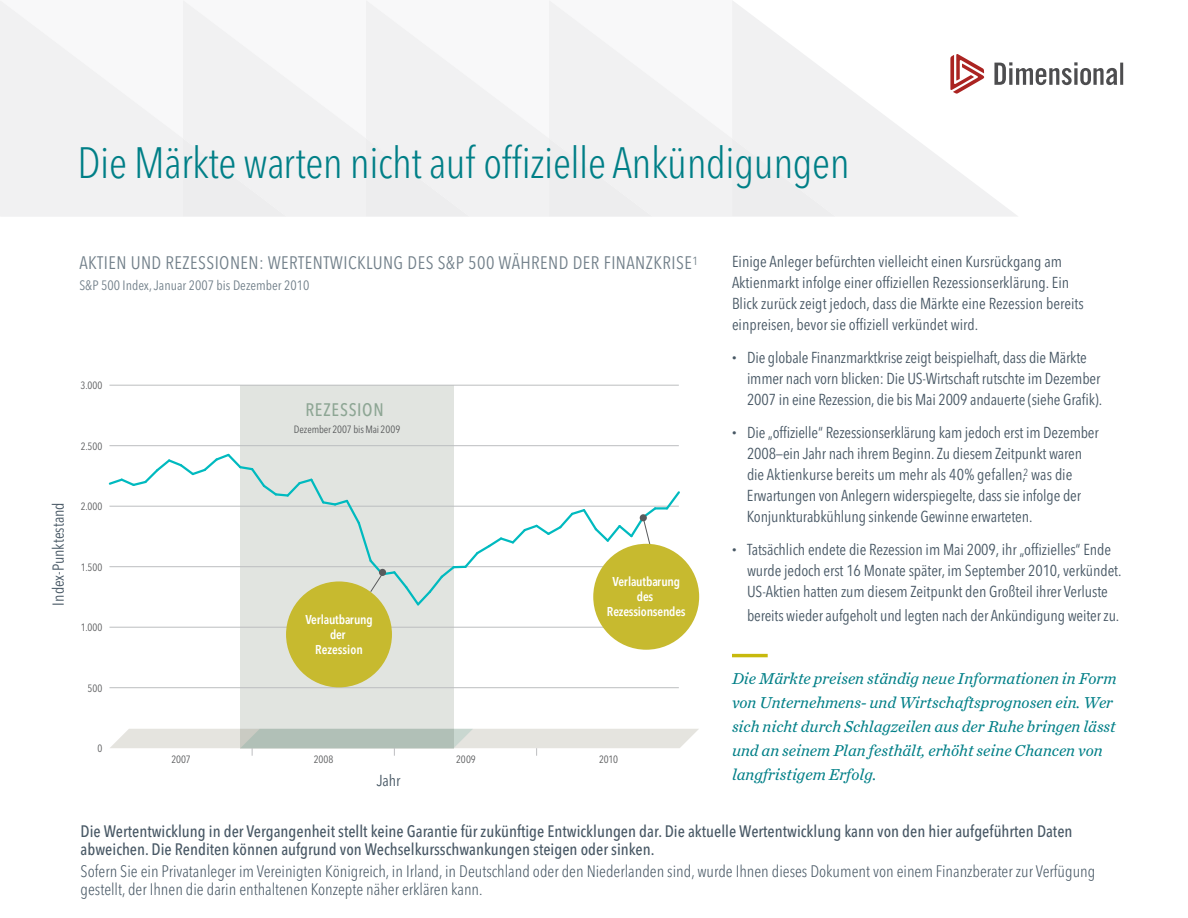
<style>
.page{position:relative;width:1188px;height:918px;background:#fff}
.page>*{position:absolute;margin:0;border:0;box-sizing:border-box;transform-origin:0 0}
.t1{font:300 condensed 43.5px "Avenir Next LT Pro";letter-spacing:-.01em;color:#007f87}
.t2{font:condensed 18px "Avenir Next LT Pro";letter-spacing:.025em;color:#72808a}
.t3{font:500 condensed 18px "Avenir Next LT Pro";letter-spacing:.04em;color:#8ea695}
.t4{font:500 condensed 16.5px/18px "Avenir Next LT Pro";color:#485865}
.t5{font:300 condensed 16.5px/18px "Avenir Next LT Pro";color:#485865}
.t6{font:italic 16.5px/24px "Chronicle Text G2";color:#007f87}
.t7{font:condensed 15.75px/21px "Avenir Next LT Pro";letter-spacing:-.01em;color:#485865}
.t8{font:condensed 13.5px "Avenir Next LT Pro";color:#72808a}
.t9{font:600 condensed 12.75px/15px "Avenir Next LT Pro";letter-spacing:-.015em;color:#fff;text-align:center}
.t10{font:condensed 10.5px "Avenir Next LT Pro";letter-spacing:-.005em;color:#595a5c}
.s1{font-weight:100;font-size:9px}
</style>
<div class="page">
<svg style="left:836px;top:72px;width:181px;height:144px"></svg>
<div style="left:0;top:1px;width:836px;height:216px;background:#f1f1f2"></div>
<svg style="left:950px;top:54px;width:34px;height:40px"></svg>
<svg style="left:994px;top:62px;width:129px;height:23px"></svg>
<svg style="left:732px;top:654px;width:36px;height:3px"></svg>
<div style="left:240px;top:385px;width:214px;height:363px;background:#dee2dd"></div>
<hr style="left:109px;top:687px;width:570px;height:1px;background:#bcbec0">
<hr style="left:109px;top:627px;width:570px;height:1px;background:#bcbec0">
<hr style="left:109px;top:445px;width:570px;height:1px;background:#bcbec0">
<hr style="left:109px;top:385px;width:570px;height:1px;background:#bcbec0">
<svg style="left:108px;top:453px;width:574px;height:154px"></svg>
<div style="left:379px;top:569px;width:7px;height:7px;background:#595a5c;border-radius:50%"></div>
<div style="left:640px;top:514px;width:7px;height:7px;background:#595a5c;border-radius:50%"></div>
<svg style="left:110px;top:729px;width:589px;height:27px"></svg>
<div style="left:593px;top:544px;width:106px;height:106px;background:#c7ba2f;border-radius:50%"></div>
<div style="left:286px;top:581px;width:106px;height:106px;background:#c7ba2f;border-radius:50%"></div>
<h1 class="t1" style="left:78px;top:136px;width:774px">Die Märkte warten nicht auf offizielle Ankündigungen</h1>
<p class="t7" style="left:48px;top:606px;width:105px;rotate:-90deg">Index-Punktestand</p>
<p class="t2" style="left:79px;top:252px;width:620px">AKTIEN UND REZESSIONEN: WERTENTWICKLUNG DES S&amp;P 500 WÄHREND DER FINANZKRISE<sup>1</sup></p>
<p class="t8" style="left:79px;top:277px;width:231px">S&amp;P 500 Index, Januar 2007 bis Dezember 2010</p>
<p class="t10" style="left:81px;top:379px;width:23px">3.000</p>
<p class="t10" style="left:81px;top:440px;width:23px">2.500</p>
<p class="t10" style="left:81px;top:500px;width:23px">2.000</p>
<p class="t10" style="left:81px;top:561px;width:23px">1.500</p>
<p class="t10" style="left:81px;top:621px;width:23px">1.000</p>
<p class="t10" style="left:88px;top:682px;width:16px">500</p>
<p class="t10" style="left:98px;top:742px;width:6px">0</p>
<p class="t3" style="left:305px;top:399px;width:80px">REZESSION</p>
<p class="t10" style="left:294px;top:423px;width:108px">Dezember 2007 bis Mai 2009</p>
<p class="t9" style="left:305px;top:612px;width:69px">Verlautbarung der<br>Rezession</p>
<p class="t9" style="left:607px;top:574px;width:80px">Verlautbarung des<br>Rezessionsendes</p>
<p class="t10" style="left:171px;top:753px;width:21px">2007</p>
<p class="t10" style="left:314px;top:753px;width:21px">2008</p>
<p class="t10" style="left:456px;top:753px;width:21px">2009</p>
<p class="t10" style="left:599px;top:753px;width:20px">2010</p>
<p class="t7" style="left:377px;top:770px;width:25px">Jahr</p>
<p class="t7" style="left:732px;top:251px;width:353px">Einige Anleger befürchten vielleicht einen Kursrückgang am Aktienmarkt infolge einer offiziellen Rezessionserklärung. Ein Blick zurück zeigt jedoch, dass die Märkte eine Rezession bereits einpreisen, bevor sie offiziell verkündet wird.</p>
<p class="t7" style="left:747px;top:347px;width:357px;text-indent:-15px"><span class="s1">•</span> Die globale Finanzmarktkrise zeigt beispielhaft, dass die Märkte immer nach vorn blicken: Die US-Wirtschaft rutschte im Dezember<br>2007 in eine Rezession, die bis Mai 2009 andauerte (siehe Grafik).</p>
<p class="t7" style="left:747px;top:422px;width:353px;text-indent:-15px"><span class="s1">•</span> Die „offizielle“ Rezessionserklärung kam jedoch erst im Dezember 2008—ein Jahr nach ihrem Beginn. Zu diesem Zeitpunkt waren die Aktienkurse bereits um mehr als 40% gefallen,<sup>2</sup> was die Erwartungen von Anlegern widerspiegelte, dass sie infolge der Konjunkturabkühlung sinkende Gewinne erwarteten.</p>
<p class="t7" style="left:747px;top:539px;width:376px;text-indent:-15px"><span class="s1">•</span> Tatsächlich endete die Rezession im Mai 2009, ihr „offizielles“ Ende wurde jedoch erst 16 Monate später, im September 2010, verkündet.<br>US-Aktien hatten zum diesem Zeitpunkt den Großteil ihrer Verluste</p>
<p class="t7" style="left:747px;top:605px;width:374px">bereits wieder aufgeholt und legten nach der Ankündigung weiter zu.</p>
<p class="t6" style="left:732px;top:666px;width:386px">Die Märkte preisen ständig neue Informationen in Form von Unternehmens- und Wirtschaftsprognosen ein. Wer sich nicht durch Schlagzeilen aus der Ruhe bringen lässt und an seinem Plan festhält, erhöht seine Chancen von langfristigem Erfolg.</p>
<p class="t4" style="left:81px;top:822px;width:993px">Die Wertentwicklung in der Vergangenheit stellt keine Garantie für zukünftige Entwicklungen dar. Die aktuelle Wertentwicklung kann von den hier aufgeführten Daten abweichen. Die Renditen können aufgrund von Wechselkursschwankungen steigen oder sinken.</p>
<p class="t5" style="left:81px;top:862px;width:1016px">Sofern Sie ein Privatanleger im Vereinigten Königreich, in Irland, in Deutschland oder den Niederlanden sind, wurde Ihnen dieses Dokument von einem Finanzberater zur Verfügung gestellt, der Ihnen die darin enthaltenen Konzepte näher erklären kann.</p>
</div>
